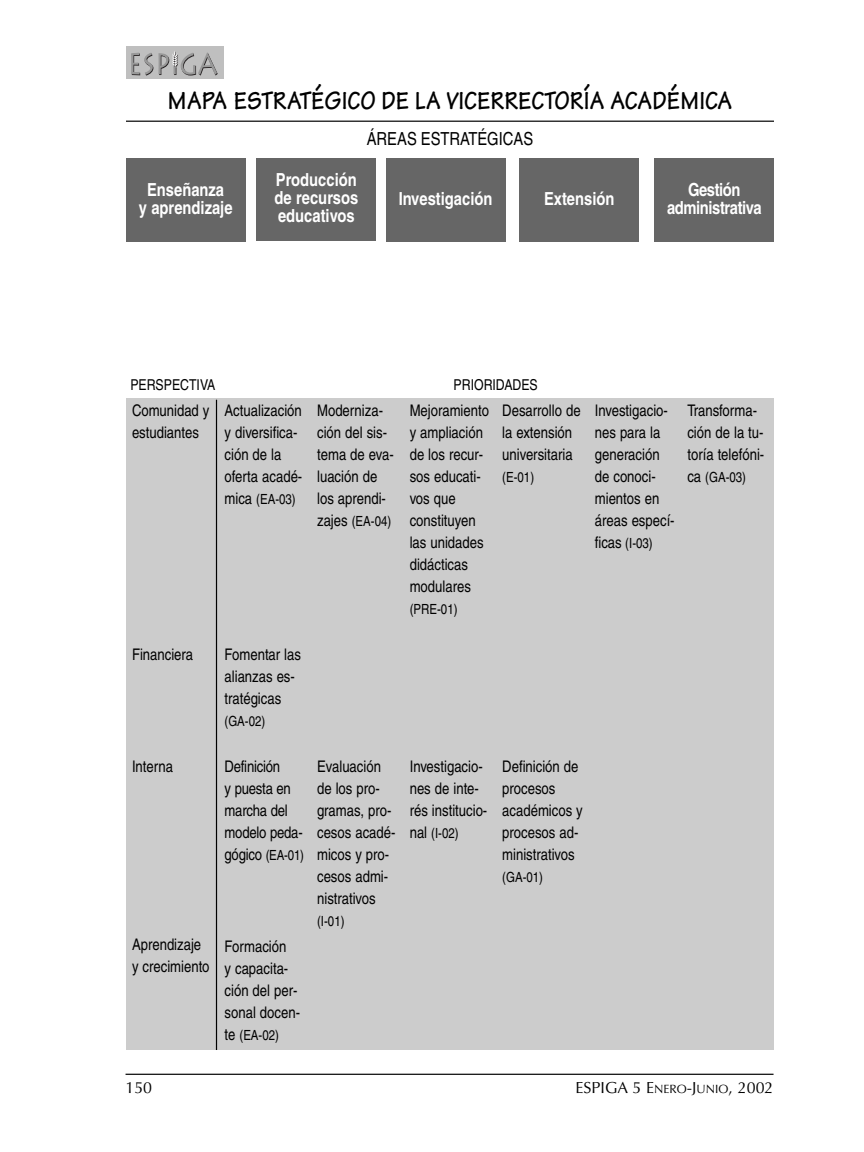
<style>
.page{position:relative;width:864px;height:1152px;background:#fff}
.page>*{position:absolute;margin:0;border:0;box-sizing:border-box;transform-origin:0 0}
.t1{font:700 26.4px "Tekton";color:#000;scale:.91 1}
.t2{font:700 condensed 18px/18px "Helvetica";color:#fff;text-align:center}
.t3{font:700 condensed 18px/18px "Helvetica";letter-spacing:-.025em;color:#fff;text-align:center}
.t4{font:condensed 18px "Helvetica";color:#000}
.t5{font:condensed 16px/22px "Helvetica";color:#000}
.t6{font:16px "Optima";color:#000}
.t7{font:condensed 15px "Helvetica";color:#000}
.t8{font:condensed 14px "Helvetica";color:#000}
.s1{font-size:16px}
.s2{font-size:12px}
</style>
<div class="page">
<hr style="left:126px;top:1074px;width:648px;height:1px;background:#000">
<div style="left:126px;top:46px;width:98px;height:32px;background:#bfbfbf"></div>
<svg style="left:131px;top:51px;width:87px;height:25px"></svg>
<div style="left:126px;top:158px;width:119px;height:84px;background:#666"></div>
<div style="left:257px;top:158px;width:119px;height:83px;background:#666"></div>
<div style="left:386px;top:158px;width:119px;height:84px;background:#666"></div>
<div style="left:520px;top:158px;width:119px;height:84px;background:#666"></div>
<div style="left:655px;top:158px;width:119px;height:84px;background:#666"></div>
<div style="left:126px;top:398px;width:648px;height:652px;background:#ccc"></div>
<hr style="left:216px;top:400px;width:1px;height:650px;background:#000">
<hr style="left:126px;top:121px;width:648px;height:1px;background:#000">
<h1 class="t1" style="left:168px;top:92px;width:622px">MAPA ESTRATÉGICO DE LA VICERRECTORÍA ACADÉMICA</h1>
<p class="t4" style="left:367px;top:132px;width:168px">ÁREAS ESTRATÉGICAS</p>
<p class="t2" style="left:139px;top:182px;width:95px">Enseñanza<br>y aprendizaje</p>
<p class="t2" style="left:274px;top:172px;width:85px;text-align:justify">Producción de recursos educativos</p>
<p class="t2" style="left:399px;top:191px;width:95px">Investigación</p>
<p class="t2" style="left:544px;top:191px;width:72px">Extensión</p>
<p class="t3" style="left:667px;top:182px;width:96px">Gestión administrativa</p>
<p class="t7" style="left:130px;top:380px;width:87px">PERSPECTIVA</p>
<p class="t7" style="left:454px;top:380px;width:86px">PRIORIDADES</p>
<p class="t5" style="left:132px;top:400px;width:79px">Comunidad y estudiantes</p>
<p class="t5" style="left:225px;top:400px;width:79px">Actualización y diversifica&shy;ción de la oferta acadé-</p>
<p class="t8" style="left:225px;top:493px;width:73px"><span class="s1">mica</span> (EA-03)</p>
<p class="t5" style="left:317px;top:400px;width:78px">Moderniza&shy;ción del sis&shy;tema de eva&shy;luación de los aprendi-</p>
<p class="t8" style="left:317px;top:515px;width:76px"><span class="s1">zajes</span> (EA-04)</p>
<p class="t5" style="left:410px;top:400px;width:81px">Mejoramiento y ampliación de los recur&shy;sos educati&shy;vos que constituyen las unidades didácticas modulares</p>
<p class="t8" style="left:410px;top:603px;width:49px">(PRE-01)</p>
<p class="t5" style="left:502px;top:400px;width:80px">Desarrollo de la extensión universitaria</p>
<p class="t8" style="left:502px;top:471px;width:33px">(E-01)</p>
<p class="t5" style="left:595px;top:400px;width:81px">Investigacio&shy;nes para la generación de conoci&shy;mientos en áreas especí-</p>
<p class="t8" style="left:595px;top:537px;width:59px"><span class="s1">ficas</span> (I-03)</p>
<p class="t5" style="left:132px;top:644px;width:63px">Financiera</p>
<p class="t5" style="left:132px;top:756px;width:43px">Interna</p>
<p class="t5" style="left:225px;top:644px;width:78px">Fomentar las alianzas es&shy;tratégicas</p>
<p class="t8" style="left:225px;top:715px;width:42px">(GA-02)</p>
<p class="t5" style="left:225px;top:756px;width:80px">Definición<br>y puesta en marcha del modelo peda-</p>
<p class="t8" style="left:225px;top:849px;width:81px"><span class="s1">gógico</span> (EA-01)</p>
<p class="t5" style="left:317px;top:756px;width:80px">Evaluación de los pro&shy;gramas, pro&shy;cesos acadé&shy;micos y pro&shy;cesos admi&shy;nistrativos</p>
<p class="t8" style="left:317px;top:915px;width:29px">(I-01)</p>
<p class="t5" style="left:410px;top:756px;width:79px">Investigacio&shy;nes de inte&shy;rés institucio-</p>
<p class="t8" style="left:410px;top:827px;width:50px"><span class="s1">nal</span> (I-02)</p>
<p class="t5" style="left:502px;top:756px;width:82px">Definición de procesos académicos y procesos ad&shy;ministrativos</p>
<p class="t8" style="left:502px;top:871px;width:42px">(GA-01)</p>
<p class="t5" style="left:132px;top:934px;width:79px">Aprendizaje y crecimiento</p>
<p class="t5" style="left:225px;top:936px;width:77px">Formación<br>y capacita&shy;ción del per&shy;sonal docen-</p>
<p class="t8" style="left:225px;top:1029px;width:56px"><span class="s1">te</span> (EA-02)</p>
<p class="t5" style="left:687px;top:400px;width:78px">Transforma&shy;ción de la tu&shy;toría telefóni-</p>
<p class="t8" style="left:687px;top:471px;width:60px"><span class="s1">ca</span> (GA-03)</p>
<p class="t6" style="left:126px;top:1081px;width:28px">150</p>
<p class="t6" style="left:576px;top:1081px;width:199px">ESPIGA 5 E<span class="s2">NERO</span>-J<span class="s2">UNIO</span>, 2002</p>
</div>
